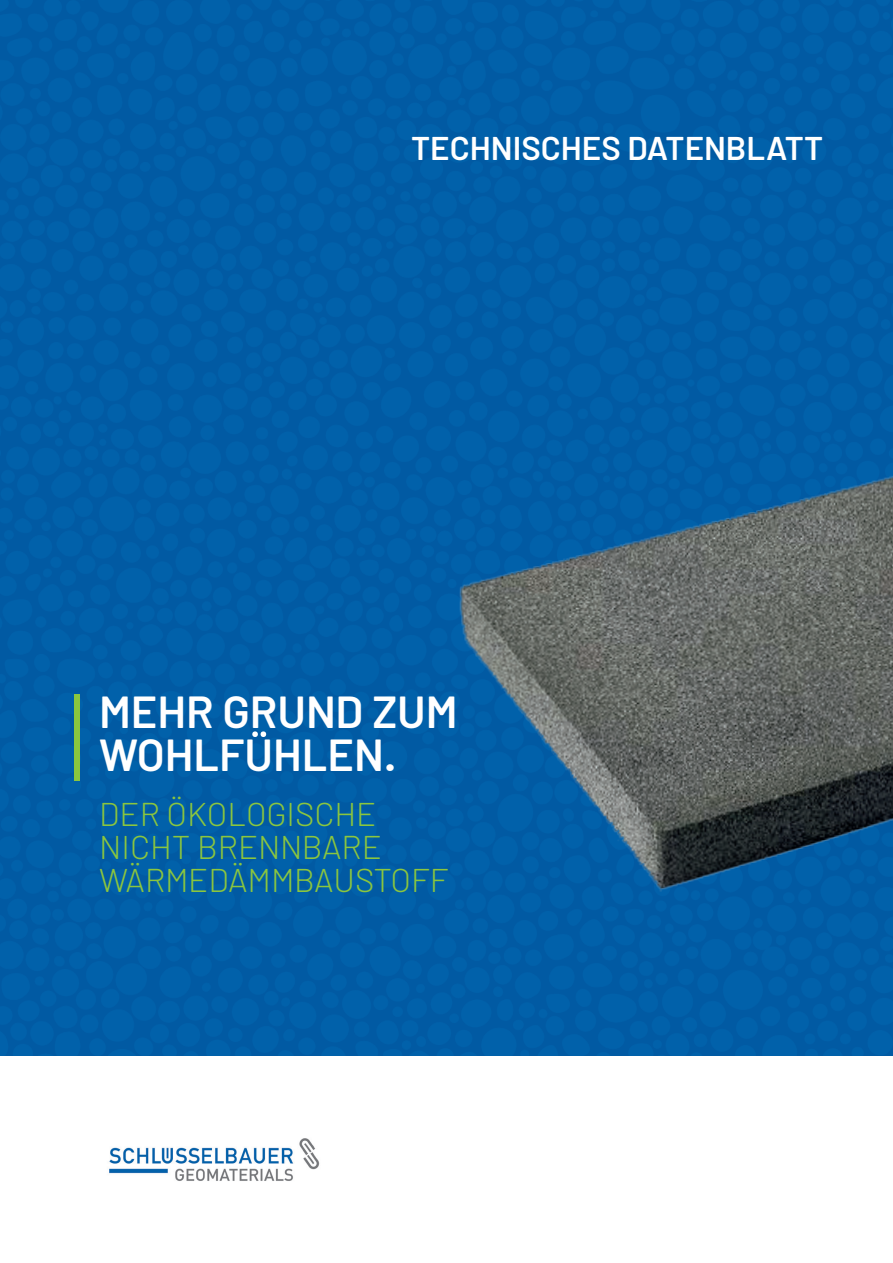
<style>
.page{position:relative;width:893px;height:1263px;background:#fff}
.page>*{position:absolute;margin:0;border:0;box-sizing:border-box;transform-origin:0 0}
.t1{font:600 45px/43.5px "Barlow";color:#fff}
.t2{font:300 33px/33px "Barlow";color:#8bc63e}
.t3{font:600 33px "Barlow";color:#fff}
</style>
<div class="page">
<div style="left:0;top:0;width:893px;height:1056px;background:#0160a9"></div>
<img style="left:109px;top:1138px;width:211px;height:43px">
<img style="left:458px;top:449px;width:435px;height:443px">
<div style="left:74px;top:694px;width:5px;height:86px;background:#8bc63e"></div>
<svg style="left:252px;top:731px;width:14px;height:6px"></svg>
<p class="t3" style="left:411px;top:128px;width:414px">TECHNISCHES DATENBLATT</p>
<h1 class="t1" style="left:99px;top:689px;width:360px">MEHR GRUND ZUM<br>WOHLFUHLEN.</h1>
<p class="t2" style="left:99px;top:796px;width:351px">DER ÖKOLOGISCHE<br>NICHT BRENNBARE<br>WÄRMEDÄMMBAUSTOFF</p>
</div>
